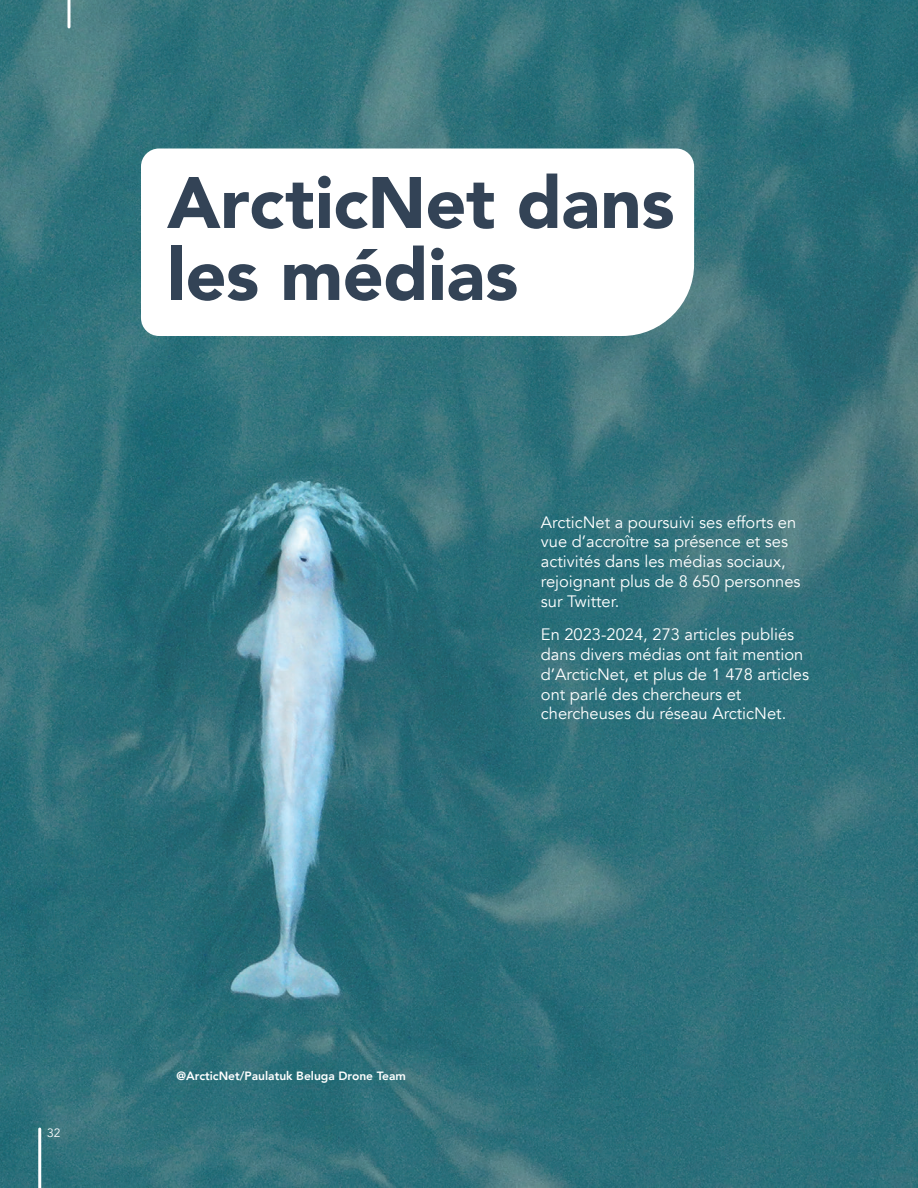
<style>
.page{position:relative;width:918px;height:1188px;background:#fff}
.page>*{position:absolute;margin:0;border:0;box-sizing:border-box;transform-origin:0 0}
.t1{font:900 72px/72px "Avenir";letter-spacing:-.005em;color:#334356}
.t2{font:16.5px/19.8px "Avenir";color:#fff}
.t3{font:800 12px "Avenir";color:#fff}
.t4{font:12px "Avenir";color:#fff}
</style>
<div class="page">
<img style="left:0;top:0;width:918px;height:1188px">
<svg style="left:141px;top:148px;width:553px;height:188px"></svg>
<hr style="left:38px;top:1129px;width:3px;height:59px;background:#fff">
<hr style="left:68px;top:0;width:2px;height:27px;background:#fff">
<h1 class="t1" style="left:167px;top:165px;width:509px">ArcticNet dans les médias</h1>
<p class="t2" style="left:541px;top:512px;width:261px">ArcticNet a poursuivi ses efforts en vue d’accroître sa présence et ses activités dans les médias sociaux, rejoignant plus de 8 650 personnes sur Twitter.</p>
<p class="t2" style="left:541px;top:625px;width:270px">En 2023-2024, 273 articles publiés dans divers médias ont fait mention d’ArcticNet, et plus de 1 478 articles ont parlé des chercheurs et chercheuses du réseau ArcticNet.</p>
<p class="t4" style="left:47px;top:1126px;width:15px">32</p>
<p class="t3" style="left:177px;top:1066px;width:231px">@ArcticNet/Paulatuk Beluga Drone Team</p>
</div>
